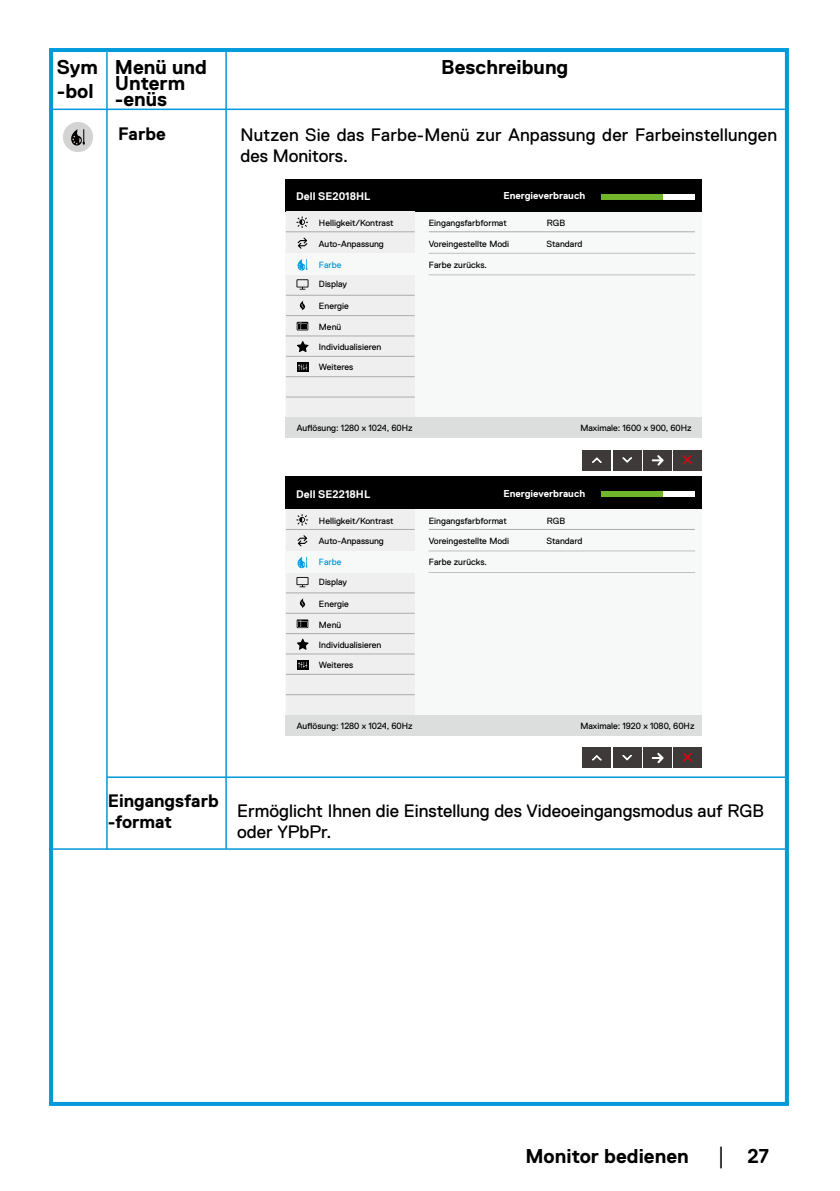
<style>
.page{position:relative;width:840px;height:1191px;background:#fff}
.page>*{position:absolute;margin:0;border:0;box-sizing:border-box;transform-origin:0 0}
.t1{font:700 20px "Dell Replica";color:#000}
.t2{font:18px/21.6px "Dell Replica";color:#000}
.t3{font:700 18px "Dell Replica";color:#000}
.t4{font:700 11px "Dell Replica";color:#fff}
.t5{font:700 10px "Dell Replica";color:#fff}
.t6{font:9px "Dell Replica";color:#000}
.t7{font:9px "Dell Replica";color:#0099d9}
.s1{font-family:"Times New Roman";font-weight:400;font-size:18px}
</style>
<div class="page">
<div style="left:63px;top:122px;width:30px;height:30px;background:#d3d3d4;border-radius:50%"></div>
<hr style="left:51px;top:109px;width:737px;height:1px;background:#0099d9">
<hr style="left:106px;top:52px;width:2px;height:797px;background:#0099d9">
<hr style="left:225px;top:51px;width:2px;height:797px;background:#0099d9">
<svg style="left:784px;top:52px;width:4px;height:1050px;background:#39afe1"></svg>
<svg style="left:49px;top:52px;width:4px;height:1050px;background:#049ad9"></svg>
<hr style="left:49px;top:48px;width:739px;height:4px;background:#0099d9">
<svg style="left:49px;top:1102px;width:739px;height:4px;background:#049ad9"></svg>
<svg style="left:71px;top:129px;width:14px;height:17px"></svg>
<hr style="left:107px;top:776px;width:681px;height:2px;background:#0099d9">
<hr style="left:49px;top:848px;width:739px;height:1px;background:#0099d9">
<div style="left:286px;top:179px;width:415px;height:238px;background:#f7f8f8"></div>
<div style="left:286px;top:179px;width:415px;height:32px;background:#000"></div>
<div style="left:286px;top:232px;width:128px;height:21px;background:#efefef"></div>
<div style="left:286px;top:211px;width:128px;height:20px;background:#efefef"></div>
<div style="left:286px;top:275px;width:128px;height:20px;background:#efefef"></div>
<div style="left:286px;top:295px;width:128px;height:20px;background:#efefef"></div>
<div style="left:286px;top:316px;width:128px;height:20px;background:#efefef"></div>
<div style="left:286px;top:336px;width:128px;height:20px;background:#efefef"></div>
<div style="left:286px;top:356px;width:128px;height:20px;background:#efefef"></div>
<div style="left:286px;top:377px;width:128px;height:20px;background:#efefef"></div>
<div style="left:286px;top:397px;width:128px;height:20px;background:#efefef"></div>
<svg style="left:296px;top:279px;width:12px;height:11px"></svg>
<svg style="left:297px;top:259px;width:10px;height:12px"></svg>
<svg style="left:299px;top:301px;width:6px;height:9px"></svg>
<svg style="left:296px;top:322px;width:12px;height:8px"></svg>
<svg style="left:297px;top:341px;width:11px;height:11px"></svg>
<div style="left:297px;top:363px;width:11px;height:9px;background:#000"></div>
<svg style="left:298px;top:364px;width:9px;height:6px"></svg>
<div style="left:286px;top:417px;width:415px;height:20px;background:#dcdddd"></div>
<hr style="left:286px;top:231px;width:128px;height:1px;background:#aaabab">
<hr style="left:286px;top:295px;width:128px;height:1px;background:#aaabab">
<hr style="left:286px;top:315px;width:128px;height:1px;background:#aaabab">
<hr style="left:286px;top:336px;width:128px;height:1px;background:#aaabab">
<hr style="left:286px;top:356px;width:128px;height:1px;background:#aaabab">
<hr style="left:286px;top:376px;width:128px;height:1px;background:#aaabab">
<hr style="left:286px;top:397px;width:128px;height:1px;background:#aaabab">
<hr style="left:428px;top:231px;width:266px;height:1px;background:#aaabab">
<hr style="left:428px;top:253px;width:266px;height:1px;background:#bfc0c0">
<hr style="left:428px;top:274px;width:266px;height:1px;background:#bfc0c0">
<svg style="left:297px;top:237px;width:10px;height:12px"></svg>
<div style="left:286px;top:477px;width:415px;height:238px;background:#f7f8f8"></div>
<div style="left:286px;top:477px;width:415px;height:32px;background:#000"></div>
<div style="left:286px;top:529px;width:128px;height:21px;background:#efefef"></div>
<div style="left:286px;top:509px;width:128px;height:20px;background:#efefef"></div>
<div style="left:286px;top:573px;width:128px;height:19px;background:#efefef"></div>
<div style="left:286px;top:593px;width:128px;height:20px;background:#efefef"></div>
<div style="left:286px;top:613px;width:128px;height:20px;background:#efefef"></div>
<div style="left:286px;top:634px;width:128px;height:19px;background:#efefef"></div>
<div style="left:286px;top:654px;width:128px;height:20px;background:#efefef"></div>
<div style="left:286px;top:674px;width:128px;height:20px;background:#efefef"></div>
<div style="left:286px;top:695px;width:128px;height:20px;background:#efefef"></div>
<svg style="left:296px;top:577px;width:12px;height:10px"></svg>
<svg style="left:297px;top:557px;width:10px;height:12px"></svg>
<svg style="left:299px;top:598px;width:6px;height:10px"></svg>
<svg style="left:296px;top:619px;width:12px;height:9px"></svg>
<svg style="left:297px;top:638px;width:11px;height:12px"></svg>
<div style="left:297px;top:660px;width:11px;height:9px;background:#000"></div>
<svg style="left:298px;top:662px;width:9px;height:6px"></svg>
<div style="left:286px;top:715px;width:415px;height:20px;background:#dcdddd"></div>
<hr style="left:286px;top:529px;width:128px;height:1px;background:#aaabab">
<hr style="left:286px;top:592px;width:128px;height:1px;background:#aaabab">
<hr style="left:286px;top:613px;width:128px;height:1px;background:#aaabab">
<hr style="left:286px;top:633px;width:128px;height:1px;background:#aaabab">
<hr style="left:286px;top:653px;width:128px;height:1px;background:#aaabab">
<hr style="left:286px;top:674px;width:128px;height:1px;background:#aaabab">
<hr style="left:286px;top:694px;width:128px;height:1px;background:#aaabab">
<hr style="left:428px;top:529px;width:266px;height:1px;background:#aaabab">
<hr style="left:428px;top:550px;width:266px;height:1px;background:#bfc0c0">
<hr style="left:428px;top:572px;width:266px;height:1px;background:#bfc0c0">
<svg style="left:297px;top:535px;width:10px;height:11px"></svg>
<svg style="left:296px;top:217px;width:11px;height:11px"></svg>
<svg style="left:296px;top:514px;width:11px;height:11px"></svg>
<div style="left:612px;top:449px;width:29px;height:21px;background:#3e3a39"></div>
<svg style="left:622px;top:457px;width:10px;height:6px"></svg>
<div style="left:582px;top:449px;width:28px;height:21px;background:#3e3a39"></div>
<svg style="left:592px;top:457px;width:10px;height:6px"></svg>
<div style="left:643px;top:449px;width:28px;height:21px;background:#3e3a39"></div>
<svg style="left:652px;top:455px;width:11px;height:10px"></svg>
<div style="left:673px;top:449px;width:28px;height:21px;background:#3e3a39"></div>
<svg style="left:683px;top:455px;width:9px;height:9px"></svg>
<div style="left:612px;top:747px;width:29px;height:21px;background:#3e3a39"></div>
<svg style="left:622px;top:755px;width:10px;height:6px"></svg>
<div style="left:582px;top:747px;width:28px;height:21px;background:#3e3a39"></div>
<svg style="left:592px;top:755px;width:10px;height:6px"></svg>
<div style="left:643px;top:747px;width:28px;height:21px;background:#3e3a39"></div>
<svg style="left:652px;top:753px;width:11px;height:10px"></svg>
<div style="left:673px;top:747px;width:28px;height:21px;background:#3e3a39"></div>
<svg style="left:683px;top:752px;width:9px;height:10px"></svg>
<div style="left:601px;top:194px;width:93px;height:5px;background:#fff"></div>
<div style="left:601px;top:194px;width:61px;height:5px;background:#70b52c"></div>
<div style="left:601px;top:491px;width:93px;height:6px;background:#fff"></div>
<div style="left:601px;top:491px;width:61px;height:6px;background:#70b52c"></div>
<p class="t1" style="left:57px;top:56px;width:43px">Sym</p>
<p class="t1" style="left:57px;top:80px;width:38px">-bol</p>
<p class="t1" style="left:115px;top:56px;width:93px">Menü und</p>
<p class="t1" style="left:441px;top:56px;width:129px">Beschreibung</p>
<p class="t1" style="left:115px;top:72px;width:72px">Unterm</p>
<p class="t1" style="left:115px;top:88px;width:54px">-enüs</p>
<p class="t3" style="left:118px;top:124px;width:49px">Farbe</p>
<p class="t2" style="left:240px;top:124px;width:538px">Nutzen Sie das Farbe-Menü zur Anpassung der Farbeinstellungen des Monitors.</p>
<p class="t4" style="left:296px;top:190px;width:76px">Dell SE2018HL</p>
<p class="t6" style="left:319px;top:218px;width:76px">Helligkeit/Kontrast</p>
<p class="t6" style="left:319px;top:239px;width:66px">Auto-Anpassung</p>
<p class="t7" style="left:319px;top:259px;width:24px">Farbe</p>
<p class="t6" style="left:319px;top:301px;width:31px">Energie</p>
<p class="t6" style="left:319px;top:322px;width:24px">Menü</p>
<p class="t6" style="left:319px;top:342px;width:64px">Individualisieren</p>
<p class="t6" style="left:319px;top:362px;width:36px">Weiteres</p>
<p class="t6" style="left:319px;top:279px;width:29px">Display</p>
<p class="t5" style="left:503px;top:190px;width:83px">Energieverbrauch</p>
<p class="t6" style="left:428px;top:218px;width:80px">Eingangsfarbformat</p>
<p class="t6" style="left:428px;top:239px;width:82px">Voreingestellte Modi</p>
<p class="t6" style="left:428px;top:259px;width:59px">Farbe zurücks.</p>
<p class="t6" style="left:546px;top:218px;width:20px">RGB</p>
<p class="t6" style="left:546px;top:239px;width:37px">Standard</p>
<p class="t6" style="left:297px;top:423px;width:117px">Auflösung: 1280 x 1024, 60Hz</p>
<p class="t6" style="left:580px;top:423px;width:113px">Maximale: 1600 x 900, 60Hz</p>
<p class="t4" style="left:296px;top:488px;width:75px">Dell SE2218HL</p>
<p class="t6" style="left:319px;top:515px;width:76px">Helligkeit/Kontrast</p>
<p class="t6" style="left:319px;top:536px;width:66px">Auto-Anpassung</p>
<p class="t7" style="left:319px;top:557px;width:24px">Farbe</p>
<p class="t6" style="left:319px;top:598px;width:31px">Energie</p>
<p class="t6" style="left:319px;top:619px;width:24px">Menü</p>
<p class="t6" style="left:319px;top:640px;width:64px">Individualisieren</p>
<p class="t6" style="left:319px;top:660px;width:36px">Weiteres</p>
<p class="t6" style="left:319px;top:576px;width:29px">Display</p>
<p class="t5" style="left:503px;top:488px;width:83px">Energieverbrauch</p>
<p class="t6" style="left:428px;top:515px;width:80px">Eingangsfarbformat</p>
<p class="t6" style="left:428px;top:536px;width:82px">Voreingestellte Modi</p>
<p class="t6" style="left:428px;top:557px;width:59px">Farbe zurücks.</p>
<p class="t6" style="left:546px;top:515px;width:20px">RGB</p>
<p class="t6" style="left:546px;top:536px;width:37px">Standard</p>
<p class="t6" style="left:297px;top:721px;width:117px">Auflösung: 1280 x 1024, 60Hz</p>
<p class="t6" style="left:580px;top:721px;width:115px">Maximale: 1920 x 1080, 60Hz</p>
<p class="t3" style="left:108px;top:790px;width:112px">Eingangsfarb</p>
<p class="t3" style="left:108px;top:812px;width:66px">-format</p>
<p class="t2" style="left:237px;top:799px;width:528px">Ermöglicht Ihnen die Einstellung des Videoeingangsmodus auf RGB oder YPbPr.</p>
<h1 class="t1" style="left:525px;top:1144px;width:165px">Monitor bedienen</h1>
<h1 class="t1" style="left:714px;top:1144px;width:56px"><span class="s1">│</span> 27</h1>
</div>
